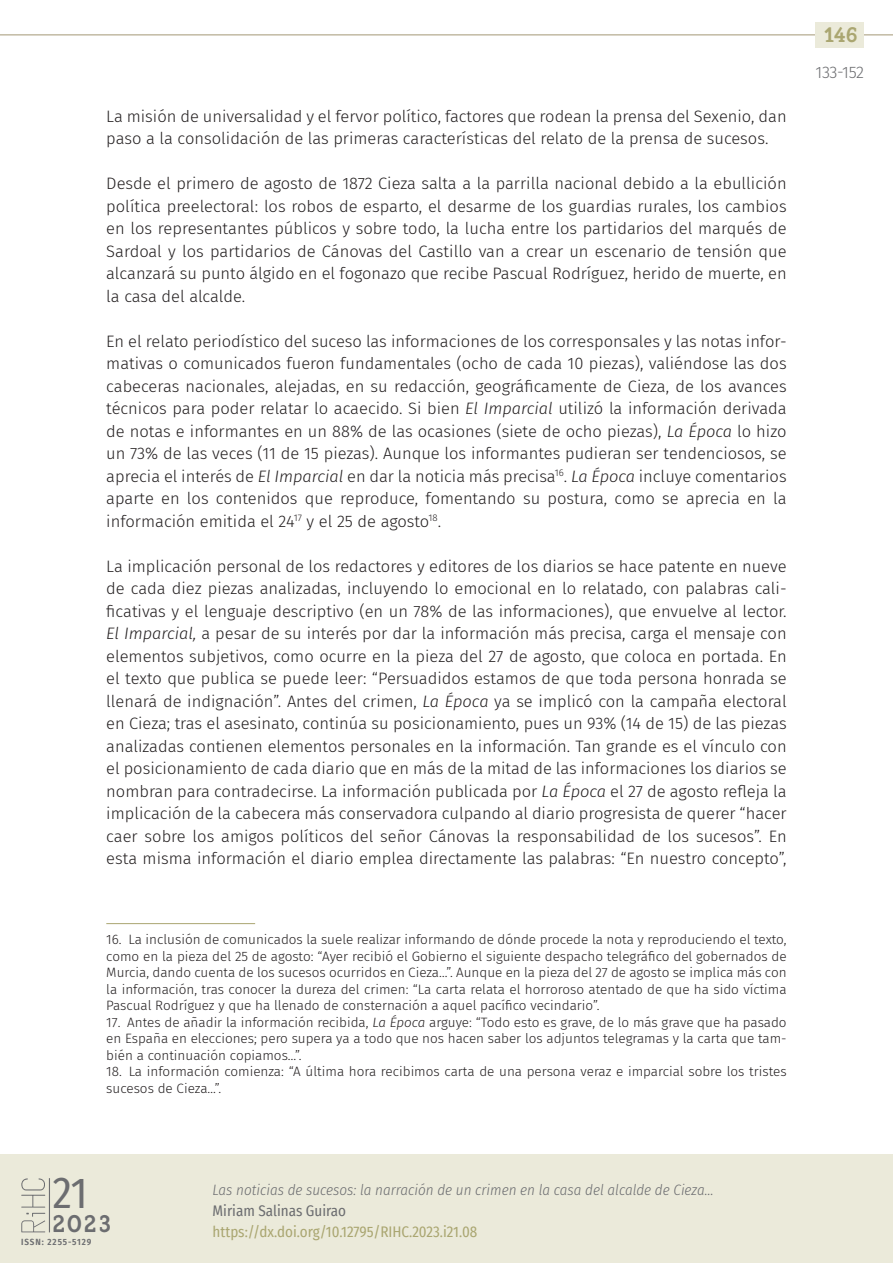
<style>
.page{position:relative;width:893px;height:1263px;background:#fff}
.page>*{position:absolute;margin:0;border:0;box-sizing:border-box;transform-origin:0 0}
.t1{font:43.2px "Fira Sans Condensed";color:#6c6d70}
.t2{font:600 24px "Gambero";color:#6c6d70}
.t3{font:600 21px "Gambero";color:#aaa671}
._00_bsc{font:300 16.5px/22.5px "Fira Sans";color:#231f20;text-align:justify}
.t4{font:300 16.5px "Fira Sans";letter-spacing:-.025em;color:#6c6d70}
.t5{font:italic 300 15px "Fira Sans Condensed";color:#6c6d70}
.t6{font:15px "Fira Sans Condensed";color:#aaa671}
.t7{font:15px "Fira Sans Condensed";color:#6c6d70}
.zzz_notas{font:300 13.5px/16.5px "Fira Sans";color:#231f20;text-align:justify}
.t8{font:600 9px "Fira Sans Condensed";letter-spacing:.1em;color:#6c6d70}
.s1{font-style:italic}
</style>
<div class="page">
<hr style="left:0;top:34px;width:893px;height:1px;background:#aea385">
<div style="left:816px;top:22px;width:48px;height:26px;background:#ebeada"></div>
<div style="left:0;top:1154px;width:893px;height:109px;background:#ebeada"></div>
<hr style="left:49px;top:1178px;width:1px;height:54px;background:#6c6d70">
<svg style="left:21px;top:1178px;width:24px;height:29px"></svg>
<svg style="left:21px;top:1213px;width:24px;height:19px"></svg>
<hr style="left:106px;top:923px;width:149px;height:1px;background:#aaa671">
<p class="_00_bsc" style="left:106px;top:105px;width:682px">La misión de universalidad y el fervor político, factores que rodean la prensa del Sexenio, dan paso a la consolidación de las primeras características del relato de la prensa de sucesos.</p>
<p class="_00_bsc" style="left:106px;top:172px;width:682px">Desde el primero de agosto de 1872 Cieza salta a la parrilla nacional debido a la ebullición política preelectoral: los robos de esparto, el desarme de los guardias rurales, los cambios en los representantes públicos y sobre todo, la lucha entre los partidarios del marqués de Sardoal y los partidarios de Cánovas del Castillo van a crear un escenario de tensión que alcanzará su punto álgido en el fogonazo que recibe Pascual Rodríguez, herido de muerte, en la casa del alcalde.</p>
<p class="_00_bsc" style="left:106px;top:330px;width:682px">En el relato periodístico del suceso las informaciones de los corresponsales y las notas infor&shy;mativas o comunicados fueron fundamentales (ocho de cada 10 piezas), valiéndose las dos cabeceras nacionales, alejadas, en su redacción, geográficamente de Cieza, de los avances técnicos para poder relatar lo acaecido. Si bien <span class="s1">El Imparcial</span> utilizó la información derivada de notas e informantes en un 88% de las ocasiones (siete de ocho piezas), <span class="s1">La Época</span> lo hizo un 73% de las veces (11 de 15 piezas). Aunque los informantes pudieran ser tendenciosos, se aprecia el interés de <span class="s1">El Imparcial</span> en dar la noticia más precisa<sup>16</sup>. <span class="s1">La Época</span> incluye comentarios aparte en los contenidos que reproduce, fomentando su postura, como se aprecia en la información emitida el 24<sup>17</sup> y el 25 de agosto<sup>18</sup>.</p>
<p class="_00_bsc" style="left:106px;top:555px;width:682px">La implicación personal de los redactores y editores de los diarios se hace patente en nueve de cada diez piezas analizadas, incluyendo lo emocional en lo relatado, con palabras cali&shy;ficativas y el lenguaje descriptivo (en un 78% de las informaciones), que envuelve al lector.<br><span class="s1">El Imparcial,</span> a pesar de su interés por dar la información más precisa, carga el mensaje con elementos subjetivos, como ocurre en la pieza del 27 de agosto, que coloca en portada. En el texto que publica se puede leer: “Persuadidos estamos de que toda persona honrada se llenará de indignación”. Antes del crimen, <span class="s1">La Época</span> ya se implicó con la campaña electoral en Cieza; tras el asesinato, continúa su posicionamiento, pues un 93% (14 de 15) de las piezas analizadas contienen elementos personales en la información. Tan grande es el vínculo con el posicionamiento de cada diario que en más de la mitad de las informaciones los diarios se nombran para contradecirse. La información publicada por <span class="s1">La Época</span> el 27 de agosto refleja la implicación de la cabecera más conservadora culpando al diario progresista de querer “hacer caer sobre los amigos políticos del señor Cánovas la responsabilidad de los sucesos”. En esta misma información el diario emplea directamente las palabras: “En nuestro concepto”,</p>
<p class="zzz_notas" style="left:106px;top:931px;width:682px">16. La inclusión de comunicados la suele realizar informando de dónde procede la nota y reproduciendo el texto, como en la pieza del 25 de agosto: “Ayer recibió el Gobierno el siguiente despacho telegráfico del gobernados de Murcia, dando cuenta de los sucesos ocurridos en Cieza…”. Aunque en la pieza del 27 de agosto se implica más con la información, tras conocer la dureza del crimen: “La carta relata el horroroso atentado de que ha sido víctima Pascual Rodríguez y que ha llenado de consternación a aquel pacífico vecindario”.</p>
<p class="zzz_notas" style="left:106px;top:1014px;width:682px">17. Antes de añadir la información recibida, <span class="s1">La Época</span> arguye: “Todo esto es grave, de lo más grave que ha pasado en España en elecciones; pero supera ya a todo que nos hacen saber los adjuntos telegramas y la carta que tam&shy;bién a continuación copiamos…”.</p>
<p class="zzz_notas" style="left:106px;top:1063px;width:682px">18. La información comienza: “A última hora recibimos carta de una persona veraz e imparcial sobre los tristes sucesos de Cieza…”.</p>
<p class="t3" style="left:824px;top:22px;width:35px">146</p>
<p class="t4" style="left:816px;top:60px;width:50px">133-152</p>
<h1 class="t1" style="left:53px;top:1160px;width:36px">21</h1>
<h2 class="t2" style="left:53px;top:1209px;width:60px">2023</h2>
<p class="t8" style="left:21px;top:1234px;width:71px">ISSN: 2255-5129</p>
<p class="t5" style="left:213px;top:1179px;width:503px">Las noticias de sucesos: la narración de un crimen en la casa del alcalde de Cieza…</p>
<p class="t7" style="left:213px;top:1199px;width:135px">Miriam Salinas Guirao</p>
<p class="t6" style="left:213px;top:1220px;width:266px">https://dx.doi.org/10.12795/RIHC.2023.i21.08</p>
</div>
